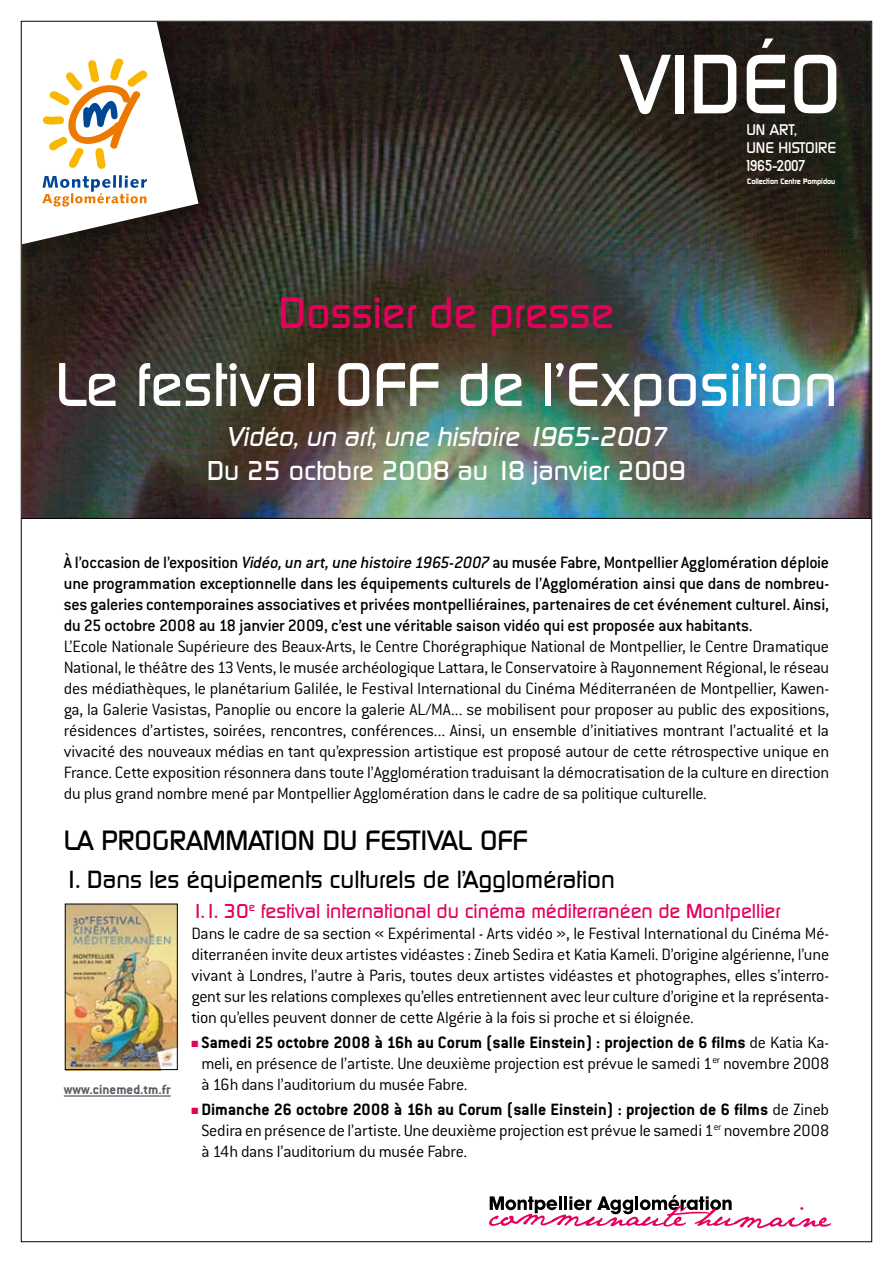
<style>
.page{position:relative;width:893px;height:1263px;background:#fff}
.page>*{position:absolute;margin:0;border:0;box-sizing:border-box;transform-origin:0 0}
.t1{font:500 81.3px "Digital";color:#fff}
.t2{font:500 59.55px "Digital";color:#fff}
.t3{font:500 42.45px "Digital";color:#e5005c}
.t4{font:500 27px "Digital";color:#000}
.t5{font:italic 500 26.4px "Digital";color:#fff}
.t6{font:500 26.4px "Digital";color:#fff}
.t7{font:500 24px "Digital";color:#000}
.t8{font:500 19.5px "Digital";color:#e5005c}
.t9{font:300 18px/21px "Conduit ITC";letter-spacing:-.015em;color:#000;text-align:justify}
.t10{font:500 18px/21px "Conduit ITC";letter-spacing:-.01em;color:#000;text-align:justify}
.t11{font:500 15px/18px "Digital";color:#fff}
.t12{font:15px "Normale Grasse";color:#fff}
.t13{font:700 14.55px "Conduit ITC";color:#565c61}
.t14{font:700 7.5px "Digital";color:#fff}
.s1{font-style:italic}
.s2{color:#e5005c}
.s3{font-weight:700}
</style>
<div class="page">
<img style="left:23px;top:23px;width:847px;height:495px">
<div style="left:0;top:0;width:216px;height:280px;background:#000;opacity:.2"></div>
<svg style="left:23px;top:23px;width:176px;height:226px"></svg>
<svg style="left:42px;top:175px;width:105px;height:32px"></svg>
<svg style="left:43px;top:58px;width:105px;height:111px"></svg>
<div style="left:0;top:0;width:21px;height:1263px;background:#fff"></div>
<div style="left:0;top:0;width:893px;height:21px;background:#fff"></div>
<hr style="left:21px;top:518px;width:851px;height:1px;background:#000">
<img style="left:67px;top:904px;width:111px;height:166px">
<div style="left:65px;top:904px;width:112px;height:166px;border:1px solid #000"></div>
<svg style="left:489px;top:1195px;width:342px;height:33px"></svg>
<hr style="left:64px;top:1095px;width:107px;height:2px;background:#565c61">
<h1 class="t1" style="left:620px;top:37px;width:223px">VIDéO</h1>
<p class="t11" style="left:746px;top:121px;width:90px">un art,<br>une histoire</p>
<p class="t12" style="left:746px;top:157px;width:60px">1965-2007</p>
<p class="t14" style="left:747px;top:177px;width:90px">Collection Centre Pompidou</p>
<h3 class="t3" style="left:279px;top:288px;width:337px">Dossier de presse</h3>
<h2 class="t2" style="left:55px;top:350px;width:784px">Le festival OFF de l’Exposition</h2>
<h3 class="t5" style="left:226px;top:421px;width:448px">Vidéo, un art, une histoire 1965-2007</h3>
<h3 class="t6" style="left:207px;top:455px;width:480px">Du 25 octobre 2008 au 18 janvier 2009</h3>
<p class="t10" style="left:64px;top:551px;width:767px">à l’occasion de l’exposition <span class="s1">Vidéo,un art,une histoire 1965-2007</span> au musée Fabre, Montpellier Agglomération déploie une programmation exceptionnelle dans les équipements culturels de l’Agglomération ainsi que dans de nombreu&shy;ses galeries contemporaines associatives et privées montpelliéraines, partenaires de cet événement culturel. Ainsi, du 25 octobre 2008 au 18 janvier 2009, c’est une véritable saison vidéo qui est proposée aux habitants.</p>
<p class="t9" style="left:64px;top:636px;width:767px">L’Ecole Nationale Supérieure des Beaux-Arts, le Centre Chorégraphique National de Montpellier, le Centre Dramatique National, le théâtre des 13 Vents, le musée archéologique Lattara, le Conservatoire à Rayonnement Régional, le réseau des médiathèques, le planétarium Galilée, le Festival International du Cinéma Méditerranéen de Montpellier, Kawen&shy;ga, la Galerie Vasistas, Panoplie ou encore la galerie AL/MA... se mobilisent pour proposer au public des expositions, résidences d’artistes, soirées, rencontres, conférences... Ainsi, un ensemble d’initiatives montrant l’actualité et la vivacité des nouveaux médias en tant qu’expression artistique est proposé autour de cette rétrospective unique en France. Cette exposition résonnera dans toute l’Agglomération traduisant la démocratisation de la culture en direction du plus grand nombre mené par Montpellier Agglomération dans le cadre de sa politique culturelle.</p>
<h3 class="t4" style="left:64px;top:825px;width:465px">LA PROGRAMMATION DU FESTIVAL OFF</h3>
<h3 class="t7" style="left:64px;top:866px;width:553px">1. Dans les équipements culturels de l’Agglomération</h3>
<p class="t8" style="left:191px;top:899px;width:591px">1.1. 30<sup>e</sup> festival international du cinéma méditerranéen de Montpellier</p>
<p class="t9" style="left:191px;top:923px;width:639px">Dans le cadre de sa section « Expérimental - Arts vidéo », le Festival International du Cinéma Mé&shy;diterranéen invite deux artistes vidéastes : Zineb Sedira et Katia Kameli. D’origine algérienne, l’une vivant à Londres, l’autre à Paris, toutes deux artistes vidéastes et photographes, elles s’interro&shy;gent sur les relations complexes qu’elles entretiennent avec leur culture d’origine et la représenta&shy;tion qu’elles peuvent donner de cette Algérie à la fois si proche et si éloignée.</p>
<p class="t9" style="left:201px;top:1032px;width:629px;text-indent:-10px"><span class="s2">■</span> <span class="s3">Samedi 25 octobre 2008 à 16h au Corum (salle Einstein) : projection de 6 films</span> de Katia Ka&shy;meli, en présence de l’artiste. Une deuxième projection est prévue le samedi 1<sup>er</sup> novembre 2008 à 16h dans l’auditorium du musée Fabre.</p>
<p class="t9" style="left:201px;top:1099px;width:629px;text-indent:-10px"><span class="s2">■</span> <span class="s3">Dimanche 26 octobre 2008 à 16h au Corum (salle Einstein) : projection de 6 films</span> de Zineb Sedira en présence de l’artiste. Une deuxième projection est prévue le samedi 1<sup>er</sup> novembre 2008 à 14h dans l’auditorium du musée Fabre.</p>
<p class="t13" style="left:64px;top:1081px;width:108px">www.cinemed.tm.fr</p>
</div>
